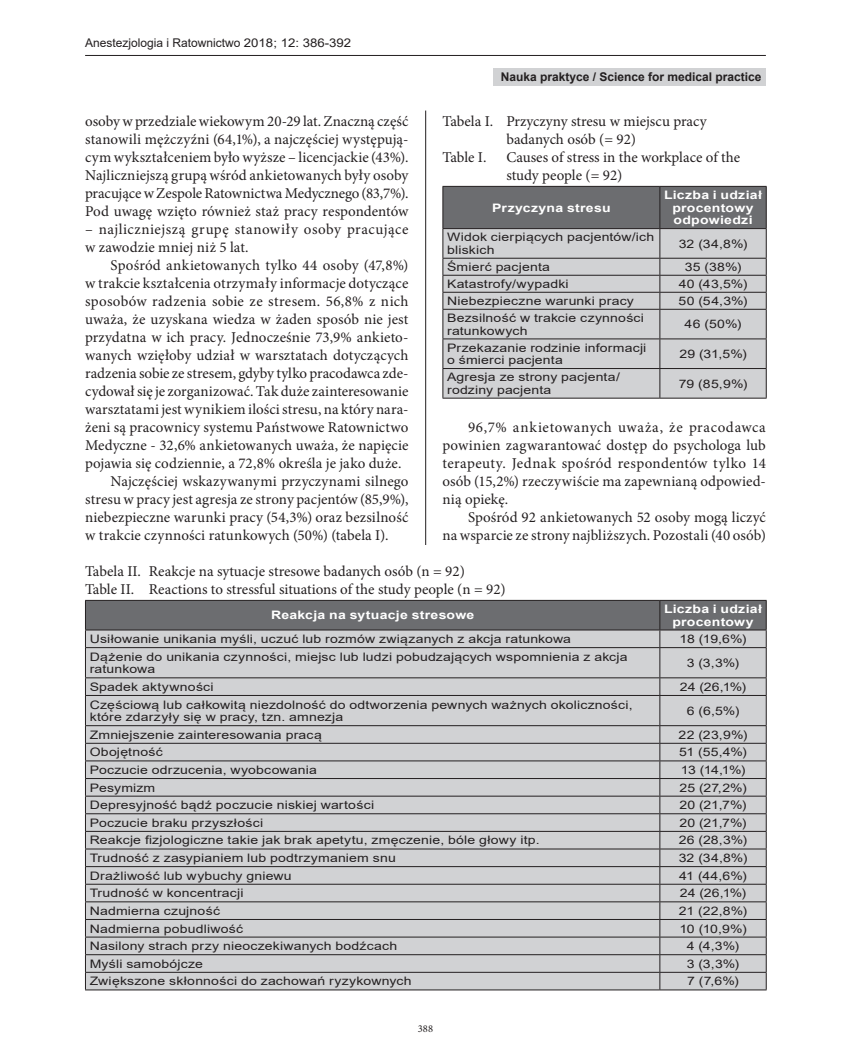
<style>
.page{position:relative;width:851px;height:1063px;background:#fff}
.page>*{position:absolute;margin:0;border:0;box-sizing:border-box;transform-origin:0 0}
.Main{font:15px/18px "Minion Pro";letter-spacing:.01em;color:#231f20;text-align:justify}
.Naglowek_tabeli{font:15px/18px "Minion Pro";color:#231f20;text-align:center}
.Main-2{font:15px/18px "Minion Pro";letter-spacing:.03em;color:#231f20}
.t1{font:12px "Arial";color:#231f20}
.t2{font:700 12px "Arial";color:#231f20}
.Tabela{font:11.7px/12.6px "Arial";letter-spacing:.015em;color:#231f20;scale:1.2 1}
.Tabela_Naglowek{font:700 11.7px/12.6px "Arial";letter-spacing:.02em;color:#fff;text-align:center;scale:1.2 1}
.t3{font:10.5px "Minion Pro";color:#231f20}
</style>
<div class="page">
<hr style="left:425px;top:111px;width:1px;height:880px;background:#231f20">
<hr style="left:85px;top:55px;width:680px;height:1px;background:#231f20">
<div style="left:493px;top:68px;width:272px;height:17px;background:#d1d2d4"></div>
<svg style="left:442px;top:187px;width:324px;height:211px;background:#b7b8ba"></svg>
<hr style="left:442px;top:398px;width:217px;height:1px;background:#231f20">
<hr style="left:659px;top:398px;width:107px;height:1px;background:#231f20">
<hr style="left:442px;top:186px;width:217px;height:1px;background:#231f20">
<hr style="left:442px;top:187px;width:1px;height:41px;background:#231f20">
<hr style="left:659px;top:186px;width:107px;height:1px;background:#231f20">
<hr style="left:765px;top:187px;width:1px;height:41px;background:#231f20">
<hr style="left:442px;top:228px;width:217px;height:1px;background:#231f20">
<hr style="left:659px;top:228px;width:107px;height:1px;background:#231f20">
<div style="left:85px;top:545px;width:680px;height:446px;background:#fff"></div>
<hr style="left:85px;top:990px;width:574px;height:1px;background:#231f20">
<hr style="left:659px;top:990px;width:107px;height:1px;background:#231f20">
<svg style="left:85px;top:600px;width:681px;height:390px;background:#bfc0c2"></svg>
<hr style="left:85px;top:630px;width:574px;height:1px;background:#231f20">
<hr style="left:659px;top:630px;width:107px;height:1px;background:#231f20">
<p class="t1" style="left:85px;top:35px;width:267px">Anestezjologia i Ratownictwo 2018; 12: 386-392</p>
<p class="t2" style="left:500px;top:68px;width:262px">Nauka praktyce / Science for medical practice</p>
<p class="Main" style="left:85px;top:112px;width:325px">osoby w przedziale wiekowym 20-29 lat. Znaczną część stanowili mężczyźni (64,1%), a najczęściej występują&shy;cym wykształceniem było wyższe – licencjackie (43%).<br>Najliczniejszą grupą wśród ankietowanych były osoby pracujące wZespole Ratownictwa Medycznego (83,7%).<br>Pod uwagę wzięto również staż pracy respondentów</p>
<p class="Main-2" style="left:85px;top:220px;width:325px">– najliczniejszą grupę stanowiły osoby pracujące w zawodzie mniej niż 5 lat.</p>
<p class="Main" style="left:85px;top:256px;width:325px;text-indent:26px">Spośród ankietowanych tylko 44 osoby (47,8%) w trakcie kształcenia otrzymały informacje dotyczące sposobów radzenia sobie ze stresem. 56,8% z nich uważa, że uzyskana wiedza w żaden sposób nie jest przydatna w ich pracy. Jednocześnie 73,9% ankieto&shy;wanych wzięłoby udział w warsztatach dotyczących radzenia sobie ze stresem, gdyby tylko pracodawca zde&shy;cydował się je zorganizować. Tak duże zainteresowanie warsztatami jest wynikiem ilości stresu, na który nara&shy;żeni są pracownicy systemu Państwowe Ratownictwo Medyczne - 32,6% ankietowanych uważa, że napięcie pojawia się codziennie, a 72,8% określa je jako duże.</p>
<p class="Main" style="left:85px;top:472px;width:325px;text-indent:26px">Najczęściej wskazywanymi przyczynami silnego stresu w pracy jest agresja ze strony pacjentów (85,9%), niebezpieczne warunki pracy (54,3%) oraz bezsilność w trakcie czynności ratunkowych (50%) (tabela I).</p>
<p class="Naglowek_tabeli" style="left:442px;top:112px;width:266px">Tabela I. Przyczyny stresu w miejscu pracy badanych osób (= 92)</p>
<p class="Naglowek_tabeli" style="left:442px;top:148px;width:45px">Table I.</p>
<p class="Naglowek_tabeli" style="left:506px;top:148px;width:235px;text-align:left">Causes of stress in the workplace of the study people (= 92)</p>
<p class="Tabela_Naglowek" style="left:492px;top:201px;width:100px">Przyczyna stresu</p>
<p class="Tabela_Naglowek" style="left:664px;top:189px;width:83px">Liczba i udział procentowy odpowiedzi</p>
<p class="Tabela" style="left:447px;top:231px;width:174px">Widok cierpiących pacjentów/ich bliskich</p>
<p class="Tabela" style="left:678px;top:237px;width:59px">32 (34,8%)</p>
<p class="Tabela" style="left:447px;top:261px;width:87px">Śmierć pacjenta</p>
<p class="Tabela" style="left:684px;top:261px;width:49px">35 (38%)</p>
<p class="Tabela" style="left:447px;top:278px;width:103px">Katastrofy/wypadki</p>
<p class="Tabela" style="left:678px;top:278px;width:59px">40 (43,5%)</p>
<p class="Tabela" style="left:447px;top:295px;width:157px">Niebezpieczne warunki pracy</p>
<p class="Tabela" style="left:678px;top:295px;width:59px">50 (54,3%)</p>
<p class="Tabela" style="left:447px;top:312px;width:165px">Bezsilność w trakcie czynności ratunkowych</p>
<p class="Tabela" style="left:684px;top:318px;width:49px">46 (50%)</p>
<p class="Tabela" style="left:447px;top:341px;width:167px">Przekazanie rodzinie informacji o śmierci pacjenta</p>
<p class="Tabela" style="left:679px;top:347px;width:58px">29 (31,5%)</p>
<p class="Tabela" style="left:447px;top:371px;width:145px">Agresja ze strony pacjenta/ rodziny pacjenta</p>
<p class="Tabela" style="left:678px;top:377px;width:59px">79 (85,9%)</p>
<p class="Main" style="left:442px;top:418px;width:325px;text-indent:26px">96,7% ankietowanych uważa, że pracodawca powinien zagwarantować dostęp do psychologa lub terapeuty. Jednak spośród respondentów tylko 14 osób (15,2%) rzeczywiście ma zapewnianą odpowied&shy;nią opiekę.</p>
<p class="Main" style="left:442px;top:508px;width:325px;text-align:right">Spośród 92 ankietowanych 52 osoby mogą liczyć<br>na wsparcie ze strony najbliższych. Pozostali (40 osób)</p>
<p class="Naglowek_tabeli" style="left:85px;top:562px;width:381px">Tabela II. Reakcje na sytuacje stresowe badanych osób (n = 92)</p>
<p class="Naglowek_tabeli" style="left:85px;top:580px;width:422px">Table II. Reactions to stressful situations of the study people (n = 92)</p>
<p class="Tabela_Naglowek" style="left:271px;top:609px;width:171px">Reakcja na sytuacje stresowe</p>
<p class="Tabela_Naglowek" style="left:664px;top:603px;width:83px">Liczba i udział procentowy</p>
<p class="Tabela" style="left:90px;top:633px;width:402px">Usiłowanie unikania myśli, uczuć lub rozmów związanych z akcja ratunkowa</p>
<p class="Tabela" style="left:679px;top:633px;width:57px">18 (19,6%)</p>
<p class="Tabela" style="left:90px;top:650px;width:449px">Dążenie do unikania czynności, miejsc lub ludzi pobudzających wspomnienia z akcja ratunkowa</p>
<p class="Tabela" style="left:686px;top:656px;width:45px">3 (3,3%)</p>
<p class="Tabela" style="left:90px;top:680px;width:105px">Spadek aktywności</p>
<p class="Tabela" style="left:679px;top:680px;width:57px">24 (26,1%)</p>
<p class="Tabela" style="left:90px;top:698px;width:454px">Częściową lub całkowitą niezdolność do odtworzenia pewnych ważnych okoliczności, które zdarzyły się w pracy, tzn. amnezja</p>
<p class="Tabela" style="left:686px;top:704px;width:45px">6 (6,5%)</p>
<p class="Tabela" style="left:90px;top:728px;width:195px">Zmniejszenie zainteresowania pracą</p>
<p class="Tabela" style="left:678px;top:728px;width:59px">22 (23,9%)</p>
<p class="Tabela" style="left:90px;top:746px;width:62px">Obojętność</p>
<p class="Tabela" style="left:679px;top:746px;width:58px">51 (55,4%)</p>
<p class="Tabela" style="left:90px;top:763px;width:191px">Poczucie odrzucenia, wyobcowania</p>
<p class="Tabela" style="left:680px;top:763px;width:55px">13 (14,1%)</p>
<p class="Tabela" style="left:90px;top:781px;width:56px">Pesymizm</p>
<p class="Tabela" style="left:679px;top:781px;width:58px">25 (27,2%)</p>
<p class="Tabela" style="left:90px;top:799px;width:238px">Depresyjność bądź poczucie niskiej wartości</p>
<p class="Tabela" style="left:679px;top:799px;width:57px">20 (21,7%)</p>
<p class="Tabela" style="left:90px;top:816px;width:146px">Poczucie braku przyszłości</p>
<p class="Tabela" style="left:679px;top:816px;width:57px">20 (21,7%)</p>
<p class="Tabela" style="left:90px;top:834px;width:376px">Reakcje fizjologiczne takie jak brak apetytu, zmęczenie, bóle głowy itp.</p>
<p class="Tabela" style="left:678px;top:834px;width:59px">26 (28,3%)</p>
<p class="Tabela" style="left:90px;top:852px;width:256px">Trudność z zasypianiem lub podtrzymaniem snu</p>
<p class="Tabela" style="left:678px;top:852px;width:59px">32 (34,8%)</p>
<p class="Tabela" style="left:90px;top:869px;width:170px">Drażliwość lub wybuchy gniewu</p>
<p class="Tabela" style="left:679px;top:869px;width:58px">41 (44,6%)</p>
<p class="Tabela" style="left:90px;top:887px;width:130px">Trudność w koncentracji</p>
<p class="Tabela" style="left:679px;top:887px;width:57px">24 (26,1%)</p>
<p class="Tabela" style="left:90px;top:904px;width:110px">Nadmierna czujność</p>
<p class="Tabela" style="left:678px;top:904px;width:58px">21 (22,8%)</p>
<p class="Tabela" style="left:90px;top:922px;width:129px">Nadmierna pobudliwość</p>
<p class="Tabela" style="left:679px;top:922px;width:58px">10 (10,9%)</p>
<p class="Tabela" style="left:90px;top:940px;width:258px">Nasilony strach przy nieoczekiwanych bodźcach</p>
<p class="Tabela" style="left:686px;top:940px;width:45px">4 (4,3%)</p>
<p class="Tabela" style="left:90px;top:957px;width:96px">Myśli samobójcze</p>
<p class="Tabela" style="left:686px;top:957px;width:45px">3 (3,3%)</p>
<p class="Tabela" style="left:90px;top:975px;width:270px">Zwiększone skłonności do zachowań ryzykownych</p>
<p class="Tabela" style="left:687px;top:975px;width:44px">7 (7,6%)</p>
<p class="t3" style="left:418px;top:1022px;width:17px">388</p>
</div>
